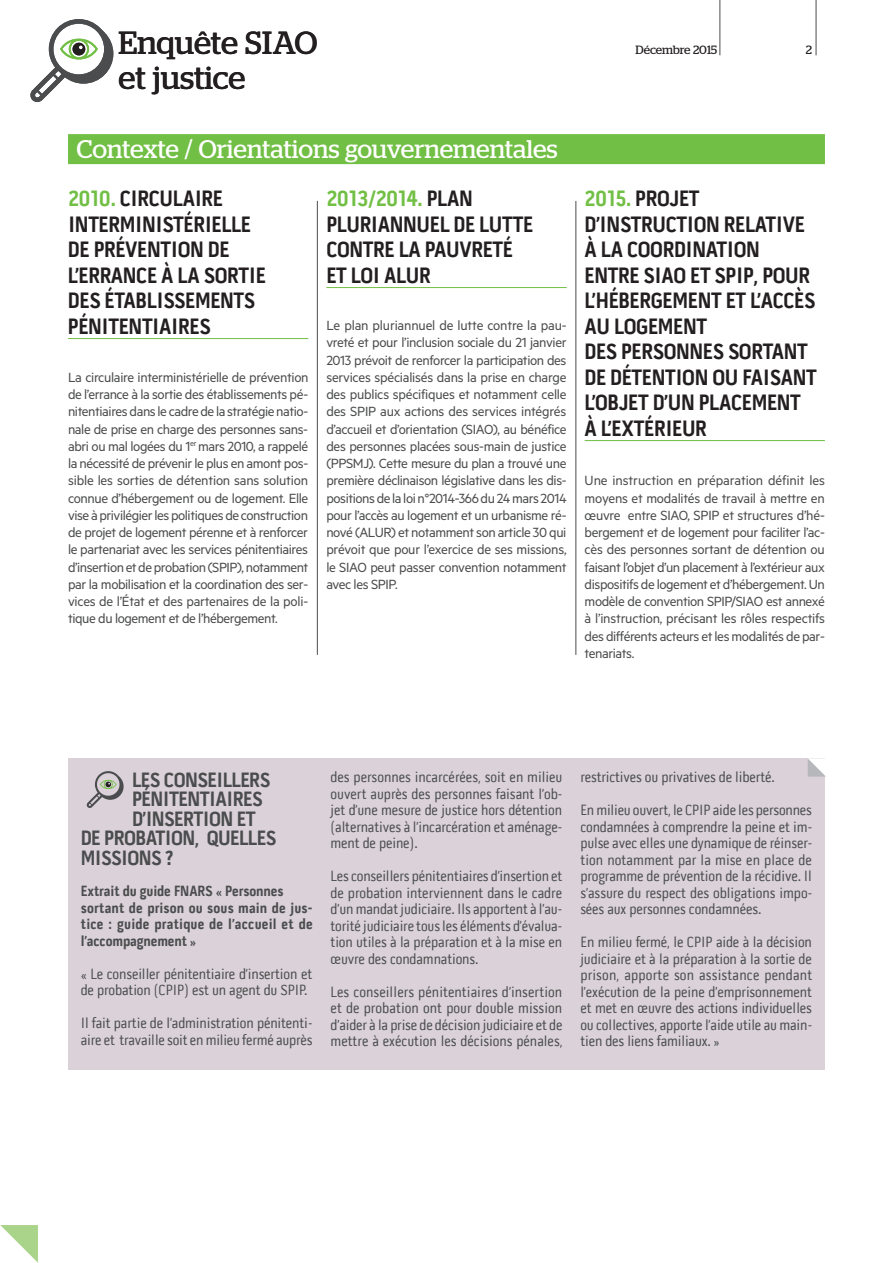
<style>
.page{position:relative;width:893px;height:1263px;background:#fff}
.page>*{position:absolute;margin:0;border:0;box-sizing:border-box;transform-origin:0 0}
.t1{font:31.95px "Stag";color:#231f20}
.t2{font:25.5px "Stag";letter-spacing:-.005em;color:#fff}
.t3{font:700 22.5px/25.5px "Pill Gothic 300 mg";letter-spacing:-.015em;color:#231f20}
.t4{font:700 21px "Pill Gothic 300 mg";letter-spacing:-.025em;color:#4b4c4d}
.t5{font:15px/17.2px "Metric";letter-spacing:-.025em;color:#4b4c4d;text-align:justify}
.t6{font:15px/16.5px "Pill Gothic 300 mg";letter-spacing:-.005em;color:#4b4c4d;text-align:justify}
.t7{font:700 15px/16.5px "Pill Gothic 300 mg";letter-spacing:.01em;color:#4b4c4d}
.t8{font:12px "Stag";color:#231f20}
.s1{color:#71bf44}
</style>
<div class="page">
<hr style="left:68px;top:338px;width:240px;height:1px;background:#71bf44">
<hr style="left:326px;top:287px;width:241px;height:1px;background:#71bf44">
<hr style="left:585px;top:440px;width:240px;height:1px;background:#71bf44">
<div style="left:68px;top:134px;width:757px;height:30px;background:#71bf44"></div>
<div style="left:68px;top:758px;width:757px;height:312px;background:#dad2d8"></div>
<svg style="left:87px;top:771px;width:37px;height:37px"></svg>
<hr style="left:317px;top:201px;width:1px;height:454px;background:#4b4c4d">
<hr style="left:576px;top:201px;width:1px;height:454px;background:#4b4c4d">
<svg style="left:808px;top:758px;width:18px;height:19px"></svg>
<svg style="left:0;top:1225px;width:38px;height:38px"></svg>
<hr style="left:816px;top:0;width:1px;height:55px;background:#4b4c4d">
<hr style="left:720px;top:0;width:1px;height:55px;background:#4b4c4d">
<svg style="left:30px;top:19px;width:83px;height:83px"></svg>
<h1 class="t1" style="left:119px;top:24px;width:201px">Enquête siao</h1>
<h1 class="t1" style="left:119px;top:59px;width:128px">et justice</h1>
<h2 class="t2" style="left:77px;top:134px;width:483px">Contexte / Orientations gouvernementales</h2>
<h3 class="t3" style="left:68px;top:186px;width:199px"><span class="s1">2010.</span> CIRCULAIRE<br>INTERMINISTÉRIELLE<br>DE PRÉVENTION DE<br>L’ERRANCE À LA SORTIE<br>DES ÉTABLISSEMENTS<br>PÉNITENTIAIRES</h3>
<p class="t5" style="left:68px;top:368px;width:242px">La circulaire interministérielle de prévention de l’errance à la sortie des établissements pé&shy;nitentiaires dans le cadre de la stratégie natio&shy;nale de prise en charge des personnes sans&shy;abri ou mal logées du 1<sup>er</sup> mars 2010, a rappelé la nécessité de prévenir le plus en amont pos&shy;sible les sorties de détention sans solution connue d’hébergement ou de logement. Elle vise à privilégier les politiques de construction de projet de logement pérenne et à renforcer le partenariat avec les services pénitentiaires d’insertion et de probation (SPIP), notamment par la mobilisation et la coordination des ser&shy;vices de l’État et des partenaires de la poli&shy;tique du logement et de l’hébergement.</p>
<h3 class="t3" style="left:326px;top:186px;width:209px"><span class="s1">2013/2014.</span> PLAN<br>PLURIANNUEL DE LUTTE<br>CONTRE LA PAUVRETÉ<br>ET LOI ALUR</h3>
<p class="t5" style="left:326px;top:316px;width:242px">Le plan pluriannuel de lutte contre la pau&shy;vreté et pour l’inclusion sociale du 21 janvier 2013 prévoit de renforcer la participation des services spécialisés dans la prise en charge des publics spécifiques et notamment celle des SPIP aux actions des services intégrés d’accueil et d’orientation (SIAO), au bénéfice des personnes placées sous-main de justice (PPSMJ). Cette mesure du plan a trouvé une première déclinaison législative dans les dis&shy;positions de la loi n°2014-366 du 24 mars 2014 pour l’accès au logement et un urbanisme ré&shy;nové (ALUR) et notamment son article 30 qui prévoit que pour l’exercice de ses missions, le SIAO peut passer convention notamment avec les SPIP.</p>
<p class="t8" style="left:635px;top:43px;width:83px">Décembre 2015</p>
<p class="t8" style="left:806px;top:43px;width:8px">2</p>
<h3 class="t3" style="left:584px;top:186px;width:234px"><span class="s1">2015.</span> PROJ ET<br>D’INSTRUCTION RELATIVE<br>À LA COORDINATION<br>ENTRE SIAO ET SPI P, POUR<br>L’HÉBERGEMENT ET L’ACCÈS<br>AU LOGEMENT<br>DES PERSONNES SORTANT<br>DE DÉTENTION OU FAISANT<br>L’OBJ ET D’UN PLACEMENT<br>À L’EXTÉRIEUR</h3>
<p class="t5" style="left:585px;top:471px;width:242px">Une instruction en préparation définit les moyens et modalités de travail à mettre en œuvre entre SIAO, SPIP et structures d’hé&shy;bergement et de logement pour faciliter l’ac&shy;cès des personnes sortant de détention ou faisant l’objet d’un placement à l’extérieur aux dispositifs de logement et d’hébergement. Un modèle de convention SPIP/SIAO est annexé à l’instruction, précisant les rôles respectifs des différents acteurs et les modalités de par&shy;tenariats.</p>
<h3 class="t4" style="left:132px;top:766px;width:85px">LES CONSEILLER</h3>
<h3 class="t4" style="left:260px;top:766px;width:12px">S</h3>
<h3 class="t4" style="left:132px;top:786px;width:29px">PÉNITENTIAIRE</h3>
<h3 class="t4" style="left:252px;top:786px;width:12px">S</h3>
<h3 class="t4" style="left:132px;top:806px;width:125px">D’INSERTION ET</h3>
<h3 class="t4" style="left:81px;top:825px;width:195px">DE PROBATION, QUELLES</h3>
<h3 class="t4" style="left:81px;top:845px;width:94px">MISSIONS ?</h3>
<p class="t7" style="left:81px;top:883px;width:102px">EXTRAIT DU GUIDE FNAR</p>
<p class="t7" style="left:81px;top:883px;width:233px;text-indent:124px">S « PERSONNES<br>SORTANT DE PRISON OU SOUS MAIN DE JUS-<br>TICE : GUIDE PRATIQUE DE L’ACCUEIL ET DE<br>L’ACCOMPAGNEMENT »</p>
<p class="t6" style="left:81px;top:965px;width:233px">« Le conseiller pénitentiaire d’insertion et de probation (CPIP) est un agent du SPIP.</p>
<p class="t6" style="left:81px;top:1015px;width:233px">Il fait partie de l’administration pénitenti&shy;aire et travaille soit en milieu fermé auprès</p>
<p class="t6" style="left:331px;top:769px;width:233px">des personnes incarcérées, soit en milieu ouvert auprès des personnes faisant l’ob&shy;jet d’une mesure de justice hors détention (alternatives à l’incarcération et aménage&shy;ment de peine).</p>
<p class="t6" style="left:331px;top:868px;width:233px">Les conseillers pénitentiaires d’insertion et de probation interviennent dans le cadre d’un mandat judiciaire. Ils apportent à l’au&shy;torité judiciaire tous les éléments d’évalua&shy;tion utiles à la préparation et à la mise en œuvre des condamnations.</p>
<p class="t6" style="left:331px;top:983px;width:233px">Les conseillers pénitentiaires d’insertion et de probation ont pour double mission d’aider à la prise de décision judiciaire et de mettre à exécution les décisions pénales,</p>
<p class="t6" style="left:580px;top:769px;width:196px">restrictives ou privatives de liberté.</p>
<p class="t6" style="left:580px;top:802px;width:233px">En milieu ouvert, le CPIP aide les personnes condamnées à comprendre la peine et im&shy;pulse avec elles une dynamique de réinser&shy;tion notamment par la mise en place de programme de prévention de la récidive. Il s’assure du respect des obligations impo&shy;sées aux personnes condamnées.</p>
<p class="t6" style="left:580px;top:934px;width:233px">En milieu fermé, le CPIP aide à la décision judiciaire et à la préparation à la sortie de prison, apporte son assistance pendant l’exécution de la peine d’emprisonnement et met en œuvre des actions individuelles ou collectives, apporte l’aide utile au main&shy;tien des liens familiaux. »</p>
</div>
